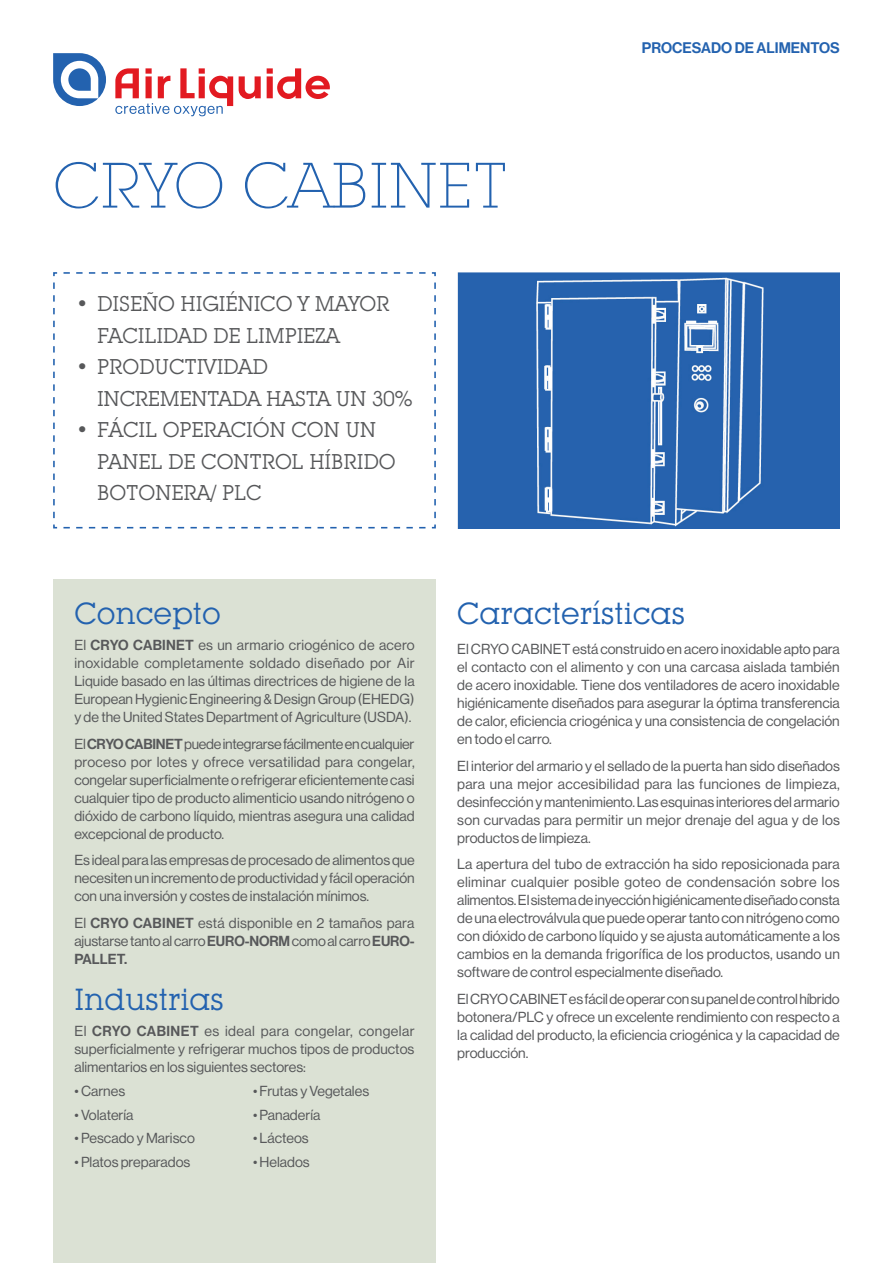
<style>
.page{position:relative;width:893px;height:1263px;background:#fff}
.page>*{position:absolute;margin:0;border:0;box-sizing:border-box;transform-origin:0 0}
.t1{font:300 63px "Lubalin Graph IT Cby BT Xtra";color:#2362af}
.t2{font:30px "Lubalin Graph IT Cby BT";color:#2362af}
.t3{font:21px/31.5px "Lubalin Graph IT Cby BT";letter-spacing:-.01em;color:#57585a}
.t4{font:15px "N Haas Grotesk DS Pro 65 Md";color:#2362af}
.t5{font:14.25px/18px "N Haas Grotesk DS Pro 55 Rg";color:#57585a;text-align:justify}
.t6{font:14.25px "N Haas Grotesk DS Pro 65 Md";color:#57585a}
.s1{font-family:"N Haas Grotesk DS Pro 65 Md"}
</style>
<div class="page">
<svg style="left:53px;top:272px;width:383px;height:257px"></svg>
<img style="left:457px;top:272px;width:383px;height:256px">
<div style="left:53px;top:579px;width:383px;height:684px;background:#dbe1d4"></div>
<svg style="left:53px;top:53px;width:53px;height:53px"></svg>
<svg style="left:239px;top:76px;width:22px;height:23px"></svg>
<svg style="left:267px;top:68px;width:63px;height:31px"></svg>
<svg style="left:115px;top:68px;width:118px;height:48px"></svg>
<h1 class="t1" style="left:53px;top:147px;width:456px">CRYO CABINET</h1>
<h3 class="t3" style="left:97px;top:288px;width:294px;text-indent:-21px">• DISEÑO HIGIÉNICO Y MAYOR<br>FACILIDAD DE LIMPIEZA</h3>
<h3 class="t3" style="left:97px;top:351px;width:317px;text-indent:-21px">• PRODUCTIVIDAD<br>INCREMENTADA HASTA UN 30%</h3>
<h3 class="t3" style="left:97px;top:414px;width:300px;text-indent:-21px">• FÁCIL OPERACIÓN CON UN<br>PANEL DE CONTROL HÍBRIDO<br>BOTONERA/ PLC</h3>
<p class="t4" style="left:642px;top:39px;width:199px">PROCESADO DE ALIMENTOS</p>
<h2 class="t2" style="left:74px;top:595px;width:148px">Concepto</h2>
<p class="t5" style="left:74px;top:636px;width:342px">El <span class="s1">CRYO CABINET</span> es un armario criogénico de acero inoxidable completamente soldado diseñado por Air Liquide basado en las últimas directrices de higiene de la European Hygienic Engineering &amp; Design Group (EHEDG) y de the United States Department of Agriculture (USDA).</p>
<p class="t5" style="left:74px;top:735px;width:342px">El <span class="s1">CRYO CABINET</span> puede integrarse fácilmente en cualquier proceso por lotes y ofrece versatilidad para congelar, congelar superficialmente o refrigerar eficientemente casi cualquier tipo de producto alimenticio usando nitrógeno o dióxido de carbono líquido, mientras asegura una calidad excepcional de producto.</p>
<p class="t5" style="left:74px;top:851px;width:342px">Es ideal para las empresas de procesado de alimentos que necesiten un incremento de productividad y fácil operación con una inversión y costes de instalación mínimos.</p>
<p class="t5" style="left:74px;top:914px;width:342px">El <span class="s1">CRYO CABINET</span> está disponible en 2 tamaños para ajustarse tanto al carro <span class="s1">EURO-NORM</span> como al carro <span class="s1">EURO-</span></p>
<p class="t6" style="left:74px;top:950px;width:54px">PALLET.</p>
<h2 class="t2" style="left:74px;top:981px;width:151px">Industrias</h2>
<p class="t5" style="left:74px;top:1022px;width:342px">El <span class="s1">CRYO CABINET</span> es ideal para congelar, congelar superficialmente y refrigerar muchos tipos de productos alimentarios en los siguientes sectores:</p>
<p class="t5" style="left:74px;top:1082px;width:52px">• Carnes</p>
<p class="t5" style="left:74px;top:1106px;width:61px">• Volatería</p>
<p class="t5" style="left:74px;top:1129px;width:122px">• Pescado y Marisco</p>
<p class="t5" style="left:74px;top:1153px;width:117px">• Platos preparados</p>
<p class="t5" style="left:253px;top:1082px;width:118px">• Frutas y Vegetales</p>
<p class="t5" style="left:253px;top:1106px;width:69px">• Panadería</p>
<p class="t5" style="left:253px;top:1129px;width:57px">• Lácteos</p>
<p class="t5" style="left:253px;top:1153px;width:58px">• Helados</p>
<h2 class="t2" style="left:457px;top:595px;width:229px">Características</h2>
<p class="t5" style="left:457px;top:640px;width:384px">El CRYO CABINET está construido en acero inoxidable apto para el contacto con el alimento y con una carcasa aislada también de acero inoxidable. Tiene dos ventiladores de acero inoxidable higiénicamente diseñados para asegurar la óptima transferencia de calor, eficiencia criogénica y una consistencia de congelación en todo el carro.</p>
<p class="t5" style="left:457px;top:757px;width:384px">El interior del armario y el sellado de la puerta han sido diseñados para una mejor accesibilidad para las funciones de limpieza, desinfección y mantenimiento. Las esquinas interiores del armario son curvadas para permitir un mejor drenaje del agua y de los productos de limpieza.</p>
<p class="t5" style="left:457px;top:855px;width:384px">La apertura del tubo de extracción ha sido reposicionada para eliminar cualquier posible goteo de condensación sobre los alimentos. El sistema de inyección higiénicamente diseñado consta de una electroválvula que puede operar tanto con nitrógeno como con dióxido de carbono líquido y se ajusta automáticamente a los cambios en la demanda frigorífica de los productos, usando un software de control especialmente diseñado.</p>
<p class="t5" style="left:457px;top:990px;width:384px">El CRYO CABINET es fácil de operar con su panel de control híbrido botonera/PLC y ofrece un excelente rendimiento con respecto a la calidad del producto, la eficiencia criogénica y la capacidad de producción.</p>
</div>
